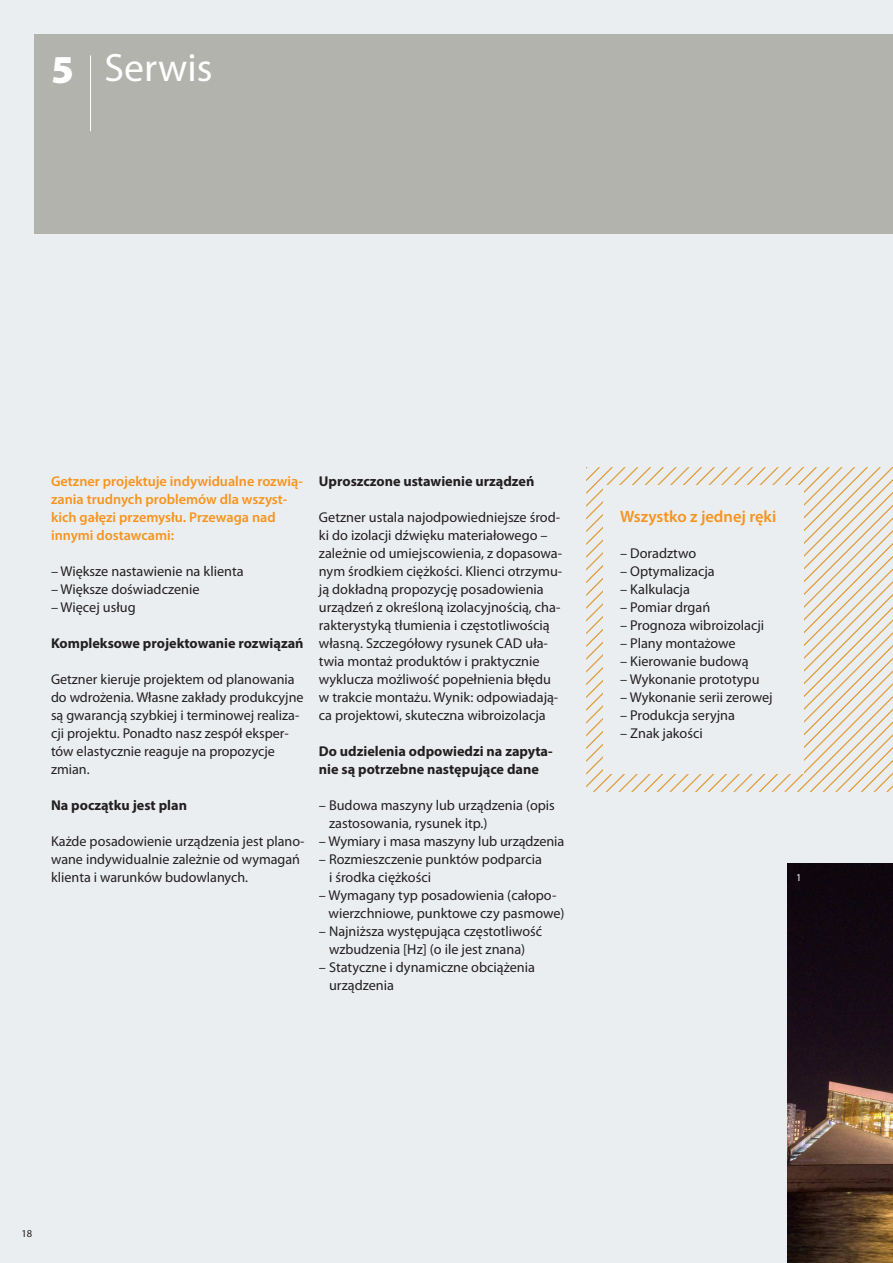
<style>
.page{position:relative;width:893px;height:1263px;background:#ebeef0}
.page>*{position:absolute;margin:0;border:0;box-sizing:border-box;transform-origin:0 0}
.t1{font:39.75px "Myriad Pro";letter-spacing:.005em;color:#fff}
.t2{font:600 16.5px "Myriad Pro";color:#f7931d}
.t3{font:14.25px/18px "Myriad Pro";color:#231f20}
.t4{font:700 14.25px/18px "Myriad Pro";color:#231f20}
.t5{font:600 14.25px/18px "Myriad Pro";color:#f7931d}
.t6{font:10.5px "Myriad Pro";color:#231f20}
.t7{font:10.5px "Myriad Pro";color:#fff}
.s1{font-weight:900}
</style>
<div class="page">
<div style="left:34px;top:34px;width:859px;height:200px;background:#b2b3ac"></div>
<img style="left:788px;top:864px;width:104px;height:399px">
<hr style="left:90px;top:55px;width:1px;height:76px;background:#fff">
<svg style="left:587px;top:468px;width:306px;height:324px"></svg>
<div style="left:603px;top:486px;width:201px;height:288px;background:#ebeef0"></div>
<svg style="left:892px;top:864px;width:1px;height:399px"></svg>
<h1 class="t1" style="left:51px;top:48px;width:163px"><span class="s1">5</span> Serwis</h1>
<p class="t5" style="left:51px;top:473px;width:253px">Getzner projektuje indywidualne rozwią&shy;zania trudnych problemów dla wszyst&shy;kich gałęzi przemysłu. Przewaga nad innymi dostawcami:</p>
<p class="t3" style="left:51px;top:563px;width:194px">– Większe nastawienie na klienta</p>
<p class="t3" style="left:51px;top:581px;width:150px">– Większe doświadczenie</p>
<p class="t3" style="left:51px;top:599px;width:86px">– Więcej usług</p>
<p class="t4" style="left:51px;top:635px;width:254px">Kompleksowe projektowanie rozwiązań</p>
<p class="t3" style="left:51px;top:671px;width:254px">Getzner kieruje projektem od planowania do wdrożenia. Własne zakłady produkcyjne są gwarancją szybkiej i terminowej realiza&shy;cji projektu. Ponadto nasz zespół eksper&shy;tów elastycznie reaguje na propozycje zmian.</p>
<p class="t4" style="left:51px;top:797px;width:138px">Na początku jest plan</p>
<p class="t3" style="left:51px;top:833px;width:255px">Każde posadowienie urządzenia jest plano&shy;wane indywidualnie zależnie od wymagań klienta i warunków budowlanych.</p>
<p class="t4" style="left:319px;top:473px;width:217px">Uproszczone ustawienie urządzeń</p>
<p class="t3" style="left:319px;top:509px;width:245px">Getzner ustala najodpowiedniejsze środ&shy;ki do izolacji dźwięku materiałowego – zależnie od umiejscowienia, z dopasowa&shy;nym środkiem ciężkości. Klienci otrzymu&shy;ją dokładną propozycję posadowienia urządzeń z określoną izolacyjnością, cha&shy;rakterystyką tłumienia i częstotliwością własną. Szczegółowy rysunek CAD uła&shy;twia montaż produktów i praktycznie wyklucza możliwość popełnienia błędu w trakcie montażu. Wynik: odpowiadają&shy;ca projektowi, skuteczna wibroizolacja</p>
<p class="t4" style="left:319px;top:743px;width:235px">Do udzielenia odpowiedzi na zapyta&shy;nie są potrzebne następujące dane</p>
<p class="t3" style="left:329px;top:797px;width:227px;text-indent:-10px">– Budowa maszyny lub urządzenia (opis zastosowania, rysunek itp.)</p>
<p class="t3" style="left:319px;top:833px;width:247px">– Wymiary i masa maszyny lub urządzenia</p>
<p class="t3" style="left:329px;top:851px;width:214px;text-indent:-10px">– Rozmieszczenie punktów podparcia i środka ciężkości</p>
<p class="t3" style="left:329px;top:887px;width:238px;text-indent:-10px">– Wymagany typ posadowienia (całopo&shy;wierzchniowe, punktowe czy pasmowe)</p>
<p class="t3" style="left:319px;top:923px;width:225px;text-align:center">– Najniższa występująca częstotliwość wzbudzenia [Hz] (o ile jest znana)</p>
<p class="t3" style="left:329px;top:959px;width:207px;text-indent:-10px">– Statyczne i dynamiczne obciążenia urządzenia</p>
<p class="t2" style="left:620px;top:510px;width:158px">Wszystko z jednej ręki</p>
<p class="t3" style="left:620px;top:545px;width:78px">– Doradztwo</p>
<p class="t3" style="left:620px;top:563px;width:96px">– Optymalizacja</p>
<p class="t3" style="left:620px;top:581px;width:71px">– Kalkulacja</p>
<p class="t3" style="left:620px;top:599px;width:92px">– Pomiar drgań</p>
<p class="t3" style="left:620px;top:617px;width:146px">– Prognoza wibroizolacji</p>
<p class="t3" style="left:620px;top:635px;width:117px">– Plany montażowe</p>
<p class="t3" style="left:620px;top:653px;width:130px">– Kierowanie budową</p>
<p class="t3" style="left:620px;top:671px;width:141px">– Wykonanie prototypu</p>
<p class="t3" style="left:620px;top:689px;width:154px">– Wykonanie serii zerowej</p>
<p class="t3" style="left:620px;top:707px;width:116px">– Produkcja seryjna</p>
<p class="t3" style="left:620px;top:725px;width:84px">– Znak jakości</p>
<p class="t7" style="left:796px;top:872px;width:7px">1</p>
<p class="t6" style="left:21px;top:1228px;width:12px">18</p>
</div>
